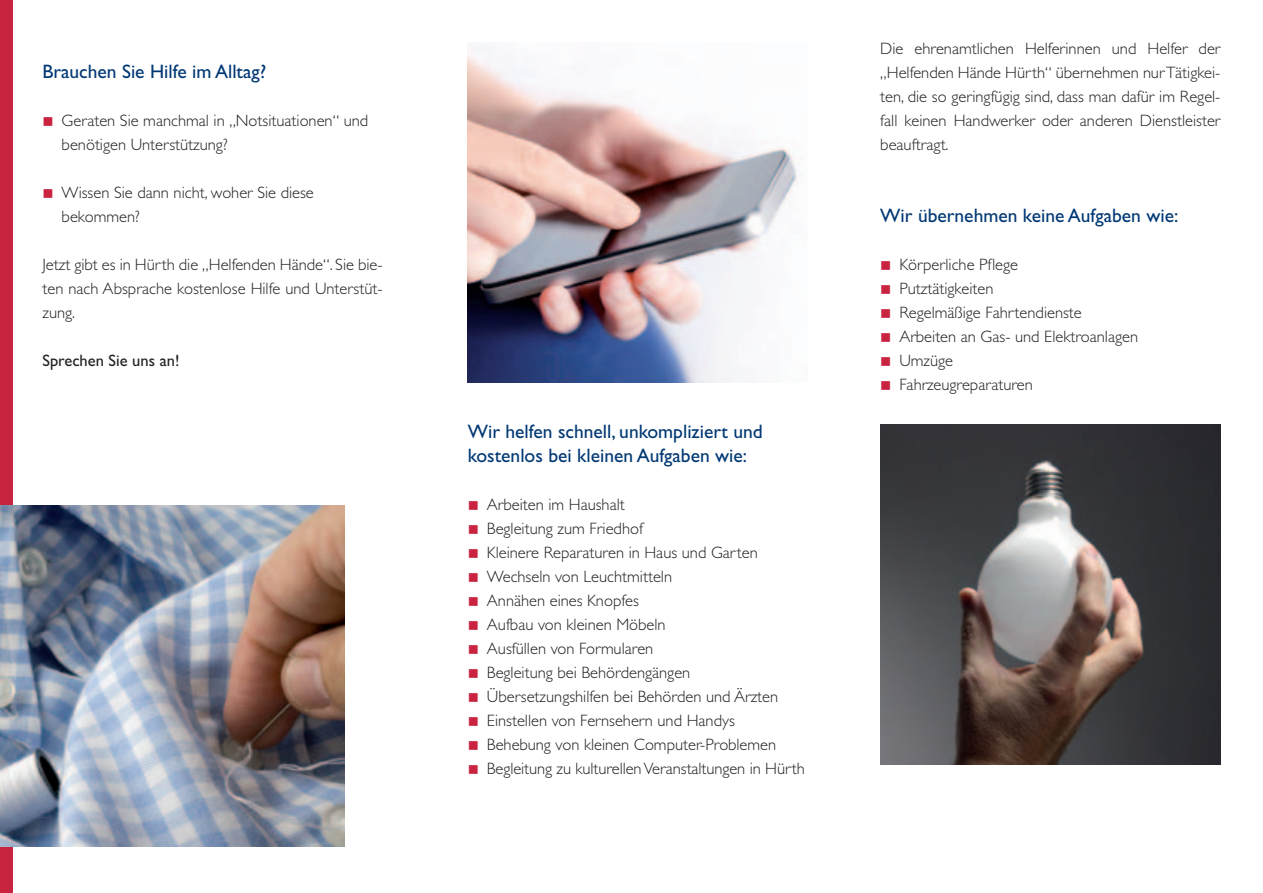
<style>
.page{position:relative;width:1263px;height:893px;background:#fff}
.page>*{position:absolute;margin:0;border:0;box-sizing:border-box;transform-origin:0 0}
.H3_Fließtext_Headlin{font:19.5px/24px "Gill Sans Std";color:#013874}
.P_Fließtext_Aufzählu{font:300 16.5px/24px "Gill Sans Std";color:#231f20}
.P_Fließtext{font:300 16.5px/24px "Gill Sans Std";color:#231f20;text-align:justify}
.P_Fließtext_Aufzählu-2{font:16.5px "Gill Sans Std";color:#231f20}
.s1{color:#c8233f}
</style>
<div class="page">
<div style="left:0;top:0;width:13px;height:893px;background:#c8233f"></div>
<img style="left:0;top:506px;width:345px;height:340px">
<img style="left:468px;top:43px;width:334px;height:340px">
<img style="left:880px;top:424px;width:340px;height:340px">
<h3 class="H3_Fließtext_Headlin" style="left:43px;top:60px;width:225px">Brauchen Sie Hilfe im Alltag?</h3>
<p class="P_Fließtext_Aufzählu" style="left:62px;top:109px;width:308px;text-indent:-19px"><span class="s1">■</span> Geraten Sie manchmal in „Notsituationen“ und benötigen Unterstützung?</p>
<p class="P_Fließtext_Aufzählu" style="left:62px;top:181px;width:254px;text-indent:-19px"><span class="s1">■</span> Wissen Sie dann nicht, woher Sie diese bekommen?</p>
<p class="P_Fließtext" style="left:43px;top:253px;width:342px">Jetzt gibt es in Hürth die „Helfenden Hände“. Sie bie&shy;ten nach Absprache kostenlose Hilfe und Unterstüt&shy;zung.</p>
<p class="P_Fließtext_Aufzählu-2" style="left:43px;top:351px;width:138px">Sprechen Sie uns an!</p>
<h3 class="H3_Fließtext_Headlin" style="left:468px;top:420px;width:297px">Wir helfen schnell, unkompliziert und kostenlos bei kleinen Aufgaben wie:</h3>
<p class="P_Fließtext_Aufzählu" style="left:468px;top:493px;width:159px"><span class="s1">■</span> Arbeiten im Haushalt</p>
<p class="P_Fließtext_Aufzählu" style="left:468px;top:517px;width:177px"><span class="s1">■</span> Begleitung zum Friedhof</p>
<p class="P_Fließtext_Aufzählu" style="left:468px;top:541px;width:291px"><span class="s1">■</span> Kleinere Reparaturen in Haus und Garten</p>
<p class="P_Fließtext_Aufzählu" style="left:468px;top:565px;width:206px"><span class="s1">■</span> Wechseln von Leuchtmitteln</p>
<p class="P_Fließtext_Aufzählu" style="left:468px;top:589px;width:173px"><span class="s1">■</span> Annähen eines Knopfes</p>
<p class="P_Fließtext_Aufzählu" style="left:468px;top:613px;width:199px"><span class="s1">■</span> Aufbau von kleinen Möbeln</p>
<p class="P_Fließtext_Aufzählu" style="left:468px;top:637px;width:187px"><span class="s1">■</span> Ausfüllen von Formularen</p>
<p class="P_Fließtext_Aufzählu" style="left:468px;top:661px;width:224px"><span class="s1">■</span> Begleitung bei Behördengängen</p>
<p class="P_Fließtext_Aufzählu" style="left:468px;top:685px;width:312px"><span class="s1">■</span> Übersetzungshilfen bei Behörden und Ärzten</p>
<p class="P_Fließtext_Aufzählu" style="left:468px;top:709px;width:269px"><span class="s1">■</span> Einstellen von Fernsehern und Handys</p>
<p class="P_Fließtext_Aufzählu" style="left:468px;top:733px;width:310px"><span class="s1">■</span> Behebung von kleinen Computer-Problemen</p>
<p class="P_Fließtext_Aufzählu" style="left:468px;top:757px;width:338px"><span class="s1">■</span> Begleitung zu kulturellen Veranstaltungen in Hürth</p>
<p class="P_Fließtext" style="left:880px;top:37px;width:342px">Die ehrenamtlichen Helferinnen und Helfer der „Helfenden Hände Hürth“ übernehmen nur Tätigkei&shy;ten, die so geringfügig sind, dass man dafür im Regel&shy;fall keinen Handwerker oder anderen Dienstleister beauftragt.</p>
<h3 class="H3_Fließtext_Headlin" style="left:880px;top:204px;width:300px">Wir übernehmen keine Aufgaben wie:</h3>
<p class="P_Fließtext_Aufzählu" style="left:880px;top:253px;width:139px"><span class="s1">■</span> Körperliche Pflege</p>
<p class="P_Fließtext_Aufzählu" style="left:880px;top:277px;width:115px"><span class="s1">■</span> Putztätigkeiten</p>
<p class="P_Fließtext_Aufzählu" style="left:880px;top:301px;width:203px"><span class="s1">■</span> Regelmäßige Fahrtendienste</p>
<p class="P_Fließtext_Aufzählu" style="left:880px;top:325px;width:259px"><span class="s1">■</span> Arbeiten an Gas- und Elektroanlagen</p>
<p class="P_Fließtext_Aufzählu" style="left:880px;top:349px;width:74px"><span class="s1">■</span> Umzüge</p>
<p class="P_Fließtext_Aufzählu" style="left:880px;top:373px;width:154px"><span class="s1">■</span> Fahrzeugreparaturen</p>
</div>
